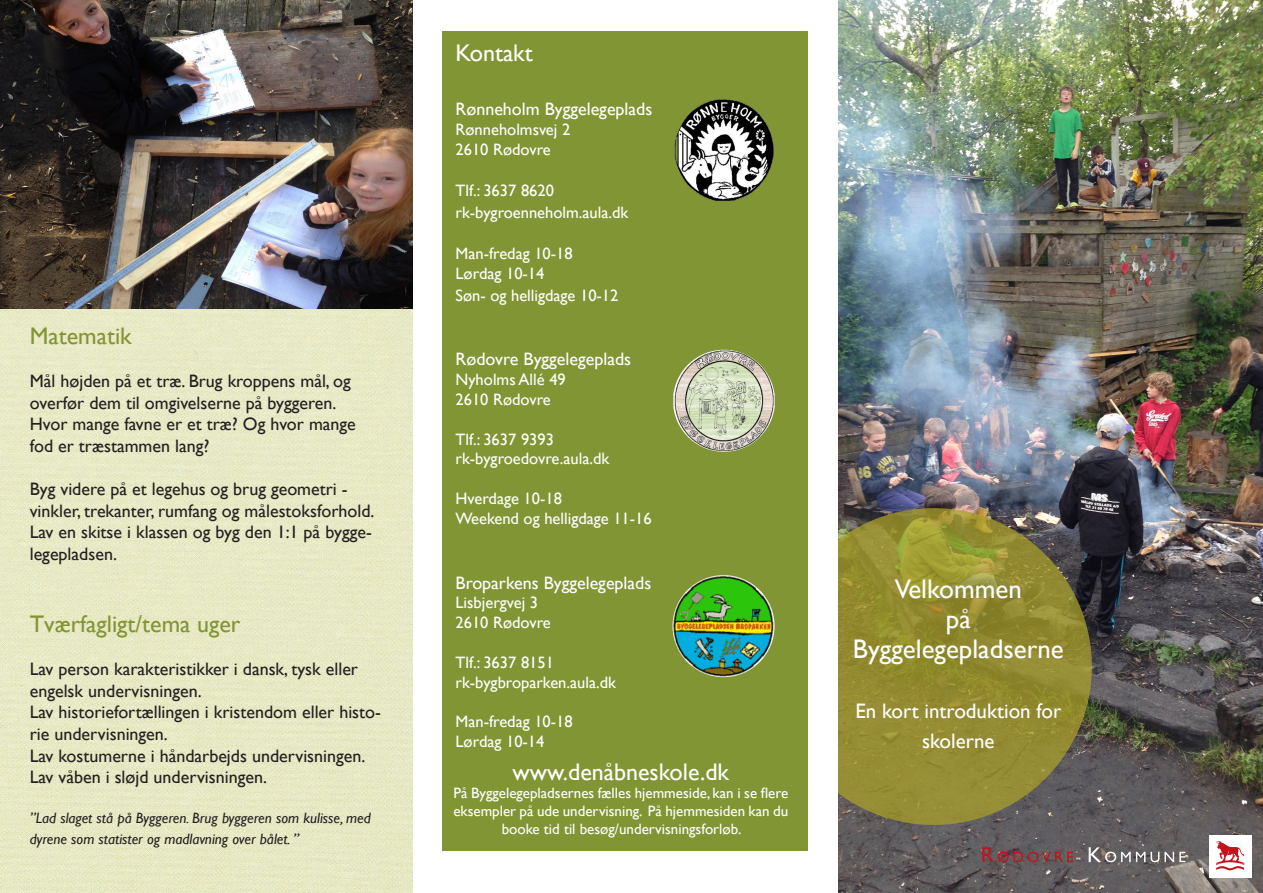
<style>
.page{position:relative;width:1263px;height:893px;background:#fff}
.page>*{position:absolute;margin:0;border:0;box-sizing:border-box;transform-origin:0 0}
.t1{font:26.85px "Gill Sans";color:#fff}
.t2{font:24px "Gill Sans";color:#829534}
.t3{font:24px "Gill Sans";color:#fff}
.t4{font:21px "Gill Sans";color:#fff}
.t5{font:18px/21.6px "Gill Sans";color:#231f20}
.t6{font:18px "Gill Sans";color:#fff}
.t7{font:16.5px "Gill Sans";color:#fff}
.t8{font:15px/18px "Gill Sans";color:#fff;text-align:center}
.t9{font:italic 15px/21.6px "Gill Sans";color:#231f20}
</style>
<div class="page">
<img style="left:838px;top:0;width:425px;height:893px">
<svg style="left:775px;top:508px;width:317px;height:317px;background:#948c32"></svg>
<div style="left:412px;top:0;width:426px;height:893px;background:#fff"></div>
<div style="left:442px;top:31px;width:366px;height:819px;background:#829534"></div>
<img style="left:674px;top:100px;width:100px;height:101px">
<img style="left:673px;top:350px;width:102px;height:102px">
<img style="left:672px;top:575px;width:102px;height:102px;border-radius:51px">
<img style="left:0;top:308px;width:412px;height:585px">
<div style="left:1209px;top:835px;width:42px;height:42px;background:#fff"></div>
<svg style="left:1216px;top:841px;width:28px;height:29px"></svg>
<svg style="left:982px;top:847px;width:91px;height:15px"></svg>
<svg style="left:1089px;top:847px;width:96px;height:15px"></svg>
<img style="left:0;top:0;width:413px;height:308px">
<p class="t2" style="left:30px;top:322px;width:103px">Matematik</p>
<p class="t5" style="left:30px;top:370px;width:322px">Mål højden på et træ. Brug kroppens mål, og overfør dem til omgivelserne på byggeren.</p>
<p class="t5" style="left:30px;top:413px;width:328px">Hvor mange favne er et træ? Og hvor mange fod er træstammen lang?</p>
<p class="t5" style="left:30px;top:478px;width:346px">Byg videre på et legehus og brug geometri - vinkler, trekanter, rumfang og målestoksforhold.<br>Lav en skitse i klassen og byg den 1:1 på bygge&shy;legepladsen.</p>
<p class="t2" style="left:30px;top:610px;width:212px">Tværfagligt/tema uger</p>
<p class="t5" style="left:30px;top:658px;width:330px">Lav person karakteristikker i dansk, tysk eller engelsk undervisningen.</p>
<p class="t5" style="left:30px;top:701px;width:353px">Lav historiefortællingen i kristendom eller histo&shy;rie undervisningen.</p>
<p class="t5" style="left:30px;top:745px;width:337px">Lav kostumerne i håndarbejds undervisningen.</p>
<p class="t5" style="left:30px;top:766px;width:239px">Lav våben i sløjd undervisningen.</p>
<p class="t9" style="left:30px;top:807px;width:343px">”Lad slaget stå på Byggeren. Brug byggeren som kulisse, med dyrene som statister og madlavning over bålet. ”</p>
<p class="t3" style="left:455px;top:39px;width:79px">Kontakt</p>
<p class="t6" style="left:455px;top:99px;width:198px">Rønneholm Byggelegeplads</p>
<p class="t7" style="left:455px;top:120px;width:116px">Rønneholmsvej 2</p>
<p class="t7" style="left:455px;top:140px;width:97px">2610 Rødovre</p>
<p class="t7" style="left:455px;top:181px;width:100px">Tlf.: 3637 8620</p>
<p class="t7" style="left:455px;top:203px;width:174px">rk-bygroenneholm.aula.dk</p>
<p class="t7" style="left:455px;top:244px;width:119px">Man-fredag 10-18</p>
<p class="t7" style="left:455px;top:264px;width:90px">Lørdag 10-14</p>
<p class="t7" style="left:455px;top:285px;width:164px">Søn- og helligdage 10-12</p>
<p class="t6" style="left:455px;top:349px;width:177px">Rødovre Byggelegeplads</p>
<p class="t7" style="left:455px;top:370px;width:112px">Nyholms Allé 49</p>
<p class="t7" style="left:455px;top:390px;width:97px">2610 Rødovre</p>
<p class="t7" style="left:455px;top:429px;width:100px">Tlf.: 3637 9393</p>
<p class="t7" style="left:455px;top:449px;width:155px">rk-bygroedovre.aula.dk</p>
<p class="t7" style="left:455px;top:489px;width:108px">Hverdage 10-18</p>
<p class="t7" style="left:455px;top:509px;width:198px">Weekend og helligdage 11-16</p>
<p class="t6" style="left:455px;top:572px;width:197px">Broparkens Byggelegeplads</p>
<p class="t7" style="left:455px;top:593px;width:84px">Lisbjergvej 3</p>
<p class="t7" style="left:455px;top:613px;width:97px">2610 Rødovre</p>
<p class="t7" style="left:455px;top:653px;width:100px">Tlf.: 3637 8151</p>
<p class="t7" style="left:455px;top:672px;width:162px">rk-bygbroparken.aula.dk</p>
<p class="t7" style="left:455px;top:712px;width:119px">Man-fredag 10-18</p>
<p class="t7" style="left:455px;top:732px;width:90px">Lørdag 10-14</p>
<p class="t3" style="left:512px;top:758px;width:218px">www.denåbneskole.dk</p>
<p class="t8" style="left:453px;top:784px;width:336px">På Byggelegepladsernes fælles hjemmeside, kan i se flere eksempler på ude undervisning. På hjemmesiden kan du booke tid til besøg/undervisningsforløb.</p>
<p class="t1" style="left:895px;top:573px;width:129px">Velkommen</p>
<p class="t1" style="left:946px;top:603px;width:26px">på</p>
<p class="t1" style="left:853px;top:633px;width:212px">Byggelegepladserne</p>
<p class="t4" style="left:855px;top:699px;width:207px">En kort introduktion for</p>
<p class="t4" style="left:922px;top:729px;width:74px">skolerne</p>
</div>
